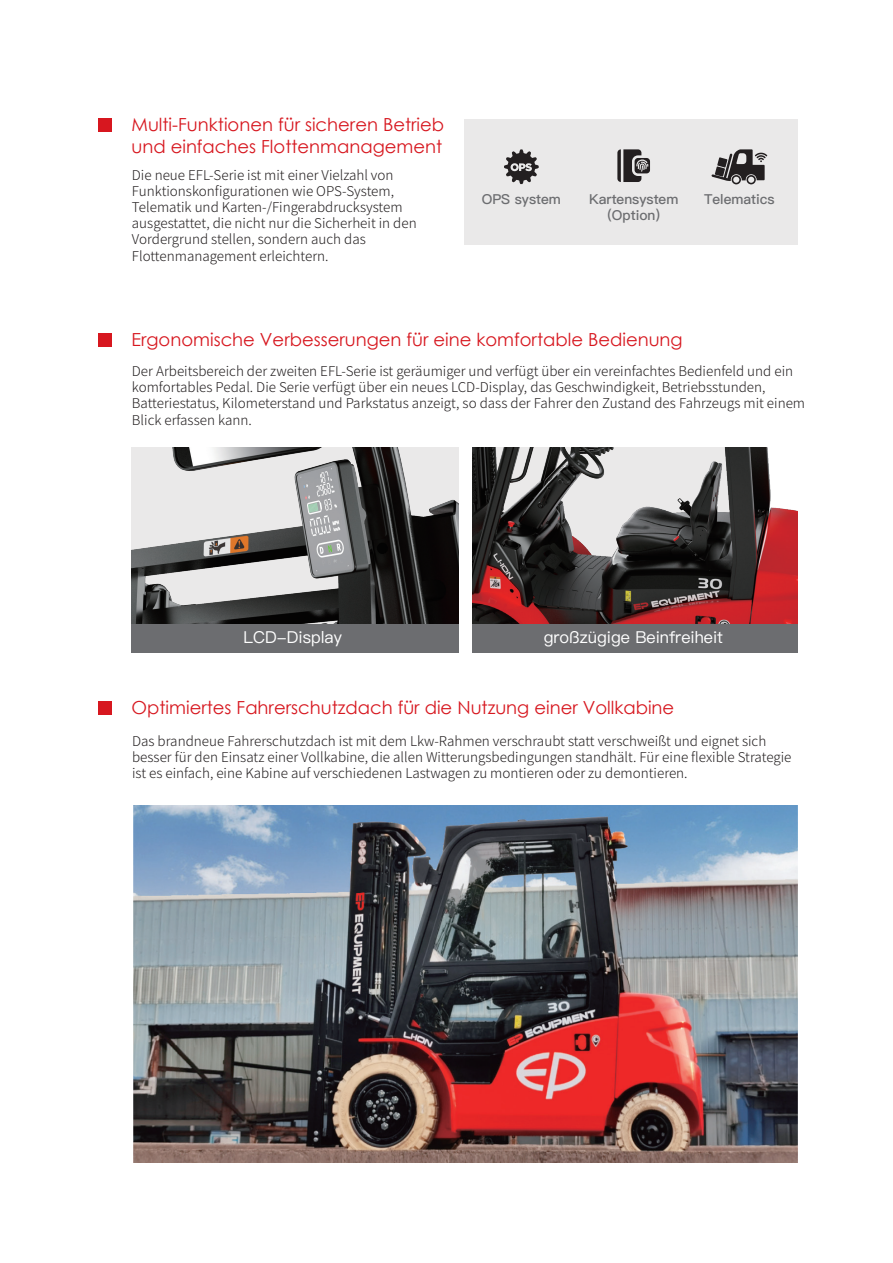
<style>
.page{position:relative;width:893px;height:1263px;background:#fff}
.page>*{position:absolute;margin:0;border:0;box-sizing:border-box;transform-origin:0 0}
.t1{font:18px/21.6px "Century Gothic";color:#d7171f}
.t2{font:16.5px "Ping Fang SC Medium";color:#fff}
.t3{font:13.8px/16.5px "Ping Fang SC Bold";color:#6c6d70;text-align:center}
.t4{font:300 13.5px/16.2px "Source Han Sans CN";color:#231f20}
</style>
<div class="page">
<div style="left:464px;top:120px;width:334px;height:125px;background:#eae9e9"></div>
<div style="left:98px;top:333px;width:14px;height:14px;background:#d7171f"></div>
<div style="left:98px;top:701px;width:14px;height:14px;background:#d7171f"></div>
<div style="left:98px;top:118px;width:14px;height:14px;background:#d7171f"></div>
<img style="left:131px;top:447px;width:328px;height:177px">
<img style="left:472px;top:447px;width:326px;height:177px">
<div style="left:131px;top:624px;width:328px;height:28px;background:#6c6d70"></div>
<div style="left:472px;top:624px;width:326px;height:28px;background:#6c6d70"></div>
<svg style="left:504px;top:149px;width:35px;height:35px"></svg>
<svg style="left:617px;top:149px;width:33px;height:33px"></svg>
<svg style="left:711px;top:149px;width:56px;height:35px"></svg>
<img style="left:134px;top:806px;width:664px;height:356px">
<h1 class="t1" style="left:131px;top:114px;width:314px">Multi-Funktionen für sicheren Betrieb und einfaches Flottenmanagement</h1>
<p class="t4" style="left:132px;top:167px;width:286px">Die neue EFL-Serie ist mit einer Vielzahl von Funktionskonfigurationen wie OPS-System, Telematik und Karten-/Fingerabdrucksystem ausgestattet, die nicht nur die Sicherheit in den Vordergrund stellen, sondern auch das Flottenmanagement erleichtern.</p>
<p class="t3" style="left:482px;top:191px;width:81px">OPS system</p>
<p class="t3" style="left:589px;top:191px;width:91px">Kartensystem (Option)</p>
<p class="t3" style="left:704px;top:191px;width:72px">Telematics</p>
<h1 class="t1" style="left:131px;top:329px;width:553px">Ergonomische Verbesserungen für eine komfortable Bedienung</h1>
<p class="t4" style="left:132px;top:363px;width:675px">Der Arbeitsbereich der zweiten EFL-Serie ist geräumiger und verfügt über ein vereinfachtes Bedienfeld und ein komfortables Pedal. Die Serie verfügt über ein neues LCD-Display, das Geschwindigkeit, Betriebsstunden, Batteriestatus, Kilometerstand und Parkstatus anzeigt, so dass der Fahrer den Zustand des Fahrzeugs mit einem Blick erfassen kann.</p>
<p class="t2" style="left:243px;top:627px;width:100px">LCD-Display</p>
<p class="t2" style="left:544px;top:627px;width:181px">großzügige Beinfreiheit</p>
<h1 class="t1" style="left:132px;top:697px;width:544px">Optimiertes Fahrerschutzdach für die Nutzung einer Vollkabine</h1>
<p class="t4" style="left:132px;top:733px;width:661px">Das brandneue Fahrerschutzdach ist mit dem Lkw-Rahmen verschraubt statt verschweißt und eignet sich besser für den Einsatz einer Vollkabine, die allen Witterungsbedingungen standhält. Für eine flexible Strategie ist es einfach, eine Kabine auf verschiedenen Lastwagen zu montieren oder zu demontieren.</p>
</div>
